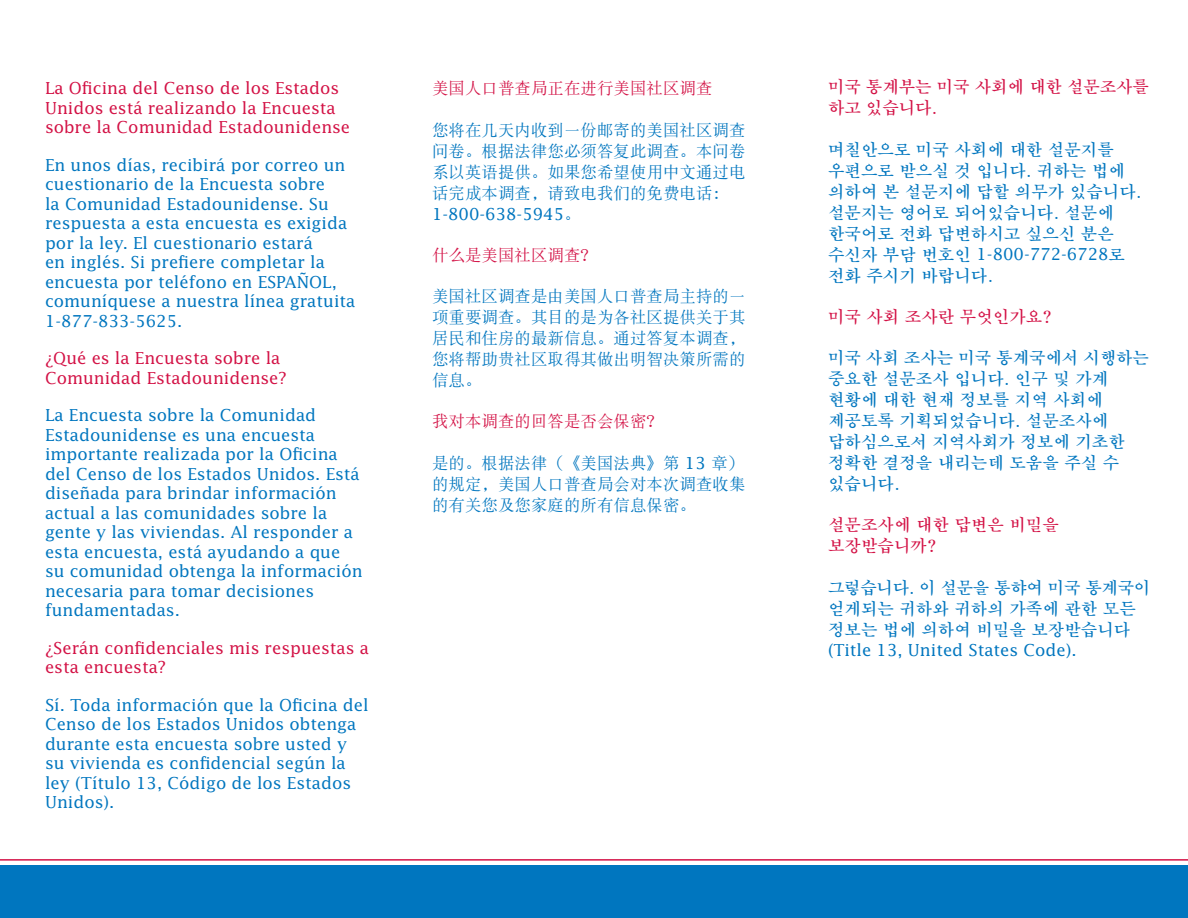
<style>
.page{position:relative;width:1188px;height:918px;background:#fff}
.page>*{position:absolute;margin:0;border:0;box-sizing:border-box;transform-origin:0 0}
.t1{font:16.5px/19.5px "Lucida";color:#0076bf}
.t2{font:700 16.5px/21px "HY Myeong Jo";color:#0076bf}
.t3{font:16.5px/21px "DFP Song W5";color:#0076bf;text-align:justify}
.t4{font:16.5px/19.5px "Lucida";color:#d31145}
.t5{font:700 16.5px/21px "HY Myeong Jo";color:#d31145}
.t6{font:16.5px "DFP Song W5";color:#d31145}
.s1{font-family:"DFP Song W5"}
.s2{font-family:"Lucida"}
.s3{font-family:"HY Myeong Jo";font-weight:700}
</style>
<div class="page">
<hr style="left:0;top:859px;width:1188px;height:2px;background:#d31145">
<div style="left:0;top:866px;width:1188px;height:52px;background:#0076bf"></div>
<p class="t4" style="left:45px;top:78px;width:307px">La Oficina del Censo de los Estados<br>Unidos está realizando la Encuesta sobre la Comunidad Estadounidense</p>
<p class="t1" style="left:45px;top:154px;width:312px">En unos días, recibirá por correo un cuestionario de la Encuesta sobre<br>la Comunidad Estadounidense. Su respuesta a esta encuesta es exigida por la ley. El cuestionario estará<br>en inglés. Si prefiere completar la encuesta por teléfono en ESPAÑOL, comuníquese a nuestra línea gratuita 1-877-833-5625.</p>
<p class="t4" style="left:45px;top:348px;width:243px">¿Qué es la Encuesta sobre la<br>Comunidad Estadounidense?</p>
<p class="t1" style="left:45px;top:405px;width:319px">La Encuesta sobre la Comunidad<br>Estadounidense es una encuesta importante realizada por la Oficina del Censo de los Estados Unidos. Está diseñada para brindar información actual a las comunidades sobre la gente y las viviendas. Al responder a esta encuesta, está ayudando a que su comunidad obtenga la información necesaria para tomar decisiones fundamentadas.</p>
<p class="t4" style="left:45px;top:637px;width:325px">¿Serán confidenciales mis respuestas a esta encuesta?</p>
<p class="t1" style="left:45px;top:694px;width:325px">Sí. Toda información que la Oficina del<br>Censo de los Estados Unidos obtenga durante esta encuesta sobre usted y su vivienda es confidencial según la ley (Título 13, Código de los Estados<br>Unidos).</p>
<p class="t6" style="left:432px;top:79px;width:282px">美国人口普查局正在进行美国社区调查</p>
<p class="t3" style="left:432px;top:119px;width:315px">您将在几天内收到一份邮寄的美国社区调查问卷。根据法律您必须答复此调查。本问卷系以英语提供。如果您希望使用中文通过电话完成本调查，请致电我们的免费电话：</p>
<p class="t1" style="left:432px;top:203px;width:150px">1-800-638-5945<span class="s1">。</span></p>
<p class="t6" style="left:432px;top:246px;width:166px">什么是美国社区调查？</p>
<p class="t3" style="left:432px;top:285px;width:315px">美国社区调查是由美国人口普查局主持的一项重要调查。其目的是为各社区提供关于其居民和住房的最新信息。通过答复本调查，您将帮助贵社区取得其做出明智决策所需的信息。</p>
<p class="t6" style="left:432px;top:412px;width:232px">我对本调查的回答是否会保密？</p>
<p class="t3" style="left:432px;top:452px;width:315px">是的。根据法律（《美国法典》第 <span class="s2">13</span> 章）的规定，美国人口普查局会对本次调查收集的有关您及您家庭的所有信息保密。</p>
<p class="t5" style="left:828px;top:77px;width:322px">미국 통계부는 미국 사회에 대한 설문조사를 하고 있습니다.</p>
<p class="t2" style="left:828px;top:139px;width:315px">며칠안으로 미국 사회에 대한 설문지를 우편으로 받으실 것 입니다. 귀하는 법에 의하여 본 설문지에 답할 의무가 있습니다. 설문지는 영어로 되어있습니다. 설문에 한국어로 전화 답변하시고 싶으신 분은</p>
<p class="t1" style="left:828px;top:244px;width:299px"><span class="s3">수신자 부담 번호인</span> 1-800-772-6728<span class="s3">로</span></p>
<p class="t2" style="left:828px;top:265px;width:166px">전화 주시기 바랍니다.</p>
<p class="t5" style="left:828px;top:306px;width:226px">미국 사회 조사란 무엇인가요?</p>
<p class="t2" style="left:828px;top:348px;width:322px">미국 사회 조사는 미국 통계국에서 시행하는 중요한 설문조사 입니다. 인구 및 가계 현황에 대한 현재 정보를 지역 사회에 제공토록 기획되었습니다. 설문조사에 답하심으로서 지역사회가 정보에 기초한 정확한 결정을 내리는데 도움을 주실 수 있습니다.</p>
<p class="t5" style="left:828px;top:515px;width:232px">설문조사에 대한 답변은 비밀을 보장받습니까?</p>
<p class="t2" style="left:828px;top:577px;width:324px">그렇습니다. 이 설문을 통햐여 미국 통계국이 얻게되는 귀하와 귀하의 가족에 관한 모든 정보는 법에 의하여 비밀을 보장받습니다</p>
<p class="t1" style="left:828px;top:640px;width:250px">(Title 13, United States Code).</p>
</div>
